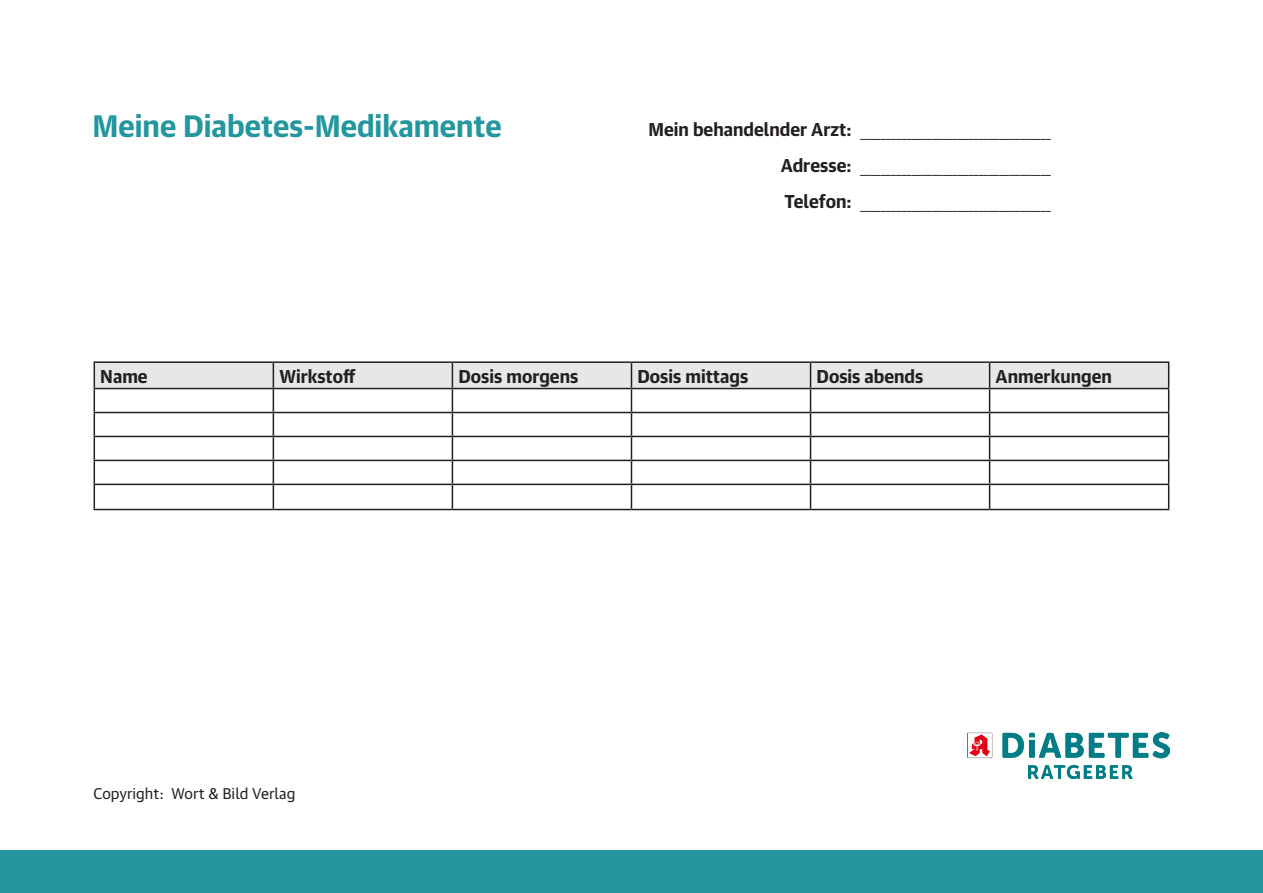
<style>
.page{position:relative;width:1263px;height:893px;background:#fff}
.page>*{position:absolute;margin:0;border:0;box-sizing:border-box;transform-origin:0 0}
.t1{font:700 30px "Guardian Text Sans";color:#23969e}
.t2{font:700 18px "Guardian Text Sans";color:#231f20}
.t3{font:15px "Guardian Text Sans";color:#231f20}
</style>
<div class="page">
<div style="left:0;top:850px;width:1263px;height:43px;background:#23969e"></div>
<img style="left:968px;top:732px;width:201px;height:47px">
<hr style="left:94px;top:361px;width:179px;height:2px;background:#231f20">
<hr style="left:273px;top:361px;width:179px;height:2px;background:#231f20">
<hr style="left:452px;top:361px;width:179px;height:2px;background:#231f20">
<hr style="left:631px;top:361px;width:179px;height:2px;background:#231f20">
<hr style="left:810px;top:361px;width:180px;height:2px;background:#231f20">
<hr style="left:989px;top:361px;width:180px;height:2px;background:#231f20">
<svg style="left:94px;top:362px;width:1075px;height:147px"></svg>
<hr style="left:94px;top:509px;width:179px;height:1px;background:#231f20">
<hr style="left:273px;top:509px;width:179px;height:1px;background:#231f20">
<hr style="left:452px;top:509px;width:179px;height:1px;background:#231f20">
<hr style="left:631px;top:509px;width:179px;height:1px;background:#231f20">
<hr style="left:810px;top:509px;width:180px;height:1px;background:#231f20">
<hr style="left:989px;top:509px;width:180px;height:1px;background:#231f20">
<p class="t1" style="left:92px;top:101px;width:411px">Meine Diabetes-Medikamente</p>
<p class="t2" style="left:648px;top:115px;width:205px">Mein behandelnder Arzt:</p>
<p class="t2" style="left:781px;top:151px;width:72px">Adresse:</p>
<p class="t2" style="left:784px;top:187px;width:69px">Telefon:</p>
<p class="t3" style="left:860px;top:120px;width:192px">_____________________________________</p>
<p class="t3" style="left:860px;top:156px;width:192px">_____________________________________</p>
<p class="t3" style="left:860px;top:192px;width:192px">_____________________________________</p>
<p class="t2" style="left:100px;top:361px;width:49px">Name</p>
<p class="t2" style="left:279px;top:361px;width:78px">Wirkstoff</p>
<p class="t2" style="left:458px;top:361px;width:121px">Dosis morgens</p>
<p class="t2" style="left:637px;top:361px;width:112px">Dosis mittags</p>
<p class="t2" style="left:816px;top:361px;width:108px">Dosis abends</p>
<p class="t2" style="left:995px;top:361px;width:118px">Anmerkungen</p>
<p class="t3" style="left:94px;top:782px;width:203px">Copyright: Wort &amp; Bild Verlag</p>
</div>
